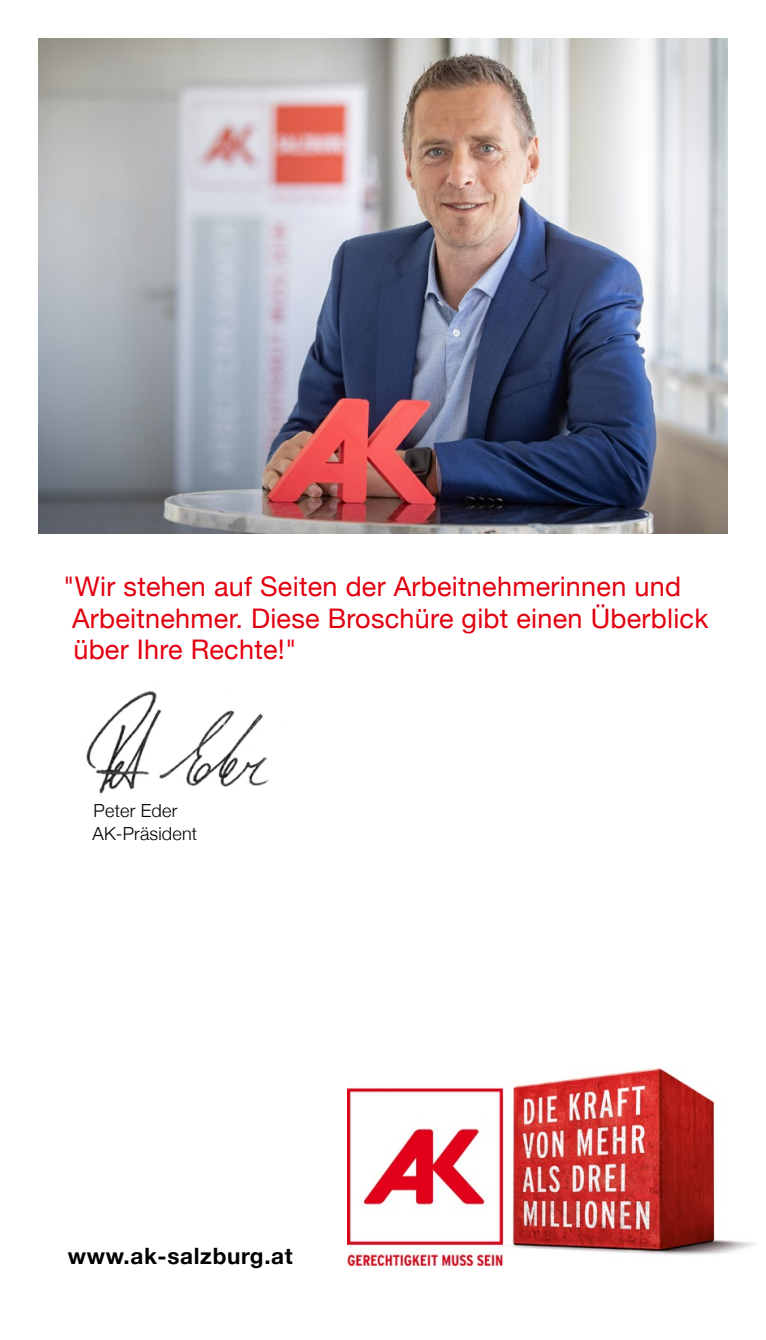
<style>
.page{position:relative;width:766px;height:1340px;background:#fff}
.page>*{position:absolute;margin:0;border:0;box-sizing:border-box;transform-origin:0 0}
.t1{font:27px/31.5px "Helvetica Neue";letter-spacing:.01em;color:#e3000f}
.t2{font:700 22.5px "Helvetica Neue";letter-spacing:.03em;color:#000}
.t3{font:300 18px/22.5px "Helvetica Neue";letter-spacing:.01em;color:#000}
</style>
<div class="page">
<img style="left:38px;top:38px;width:689px;height:495px">
<img style="left:347px;top:1067px;width:409px;height:198px">
<img style="left:86px;top:691px;width:183px;height:103px">
<p class="t1" style="left:72px;top:572px;width:637px;text-indent:-9px">"Wir stehen auf Seiten der Arbeitnehmerinnen und<br>Arbeitnehmer. Diese Broschüre gibt einen Überblick über Ihre Rechte!"</p>
<p class="t3" style="left:92px;top:798px;width:106px">Peter Eder<br>AK-Präsident</p>
<p class="t2" style="left:68px;top:1238px;width:226px">www.ak-salzburg.at</p>
</div>
